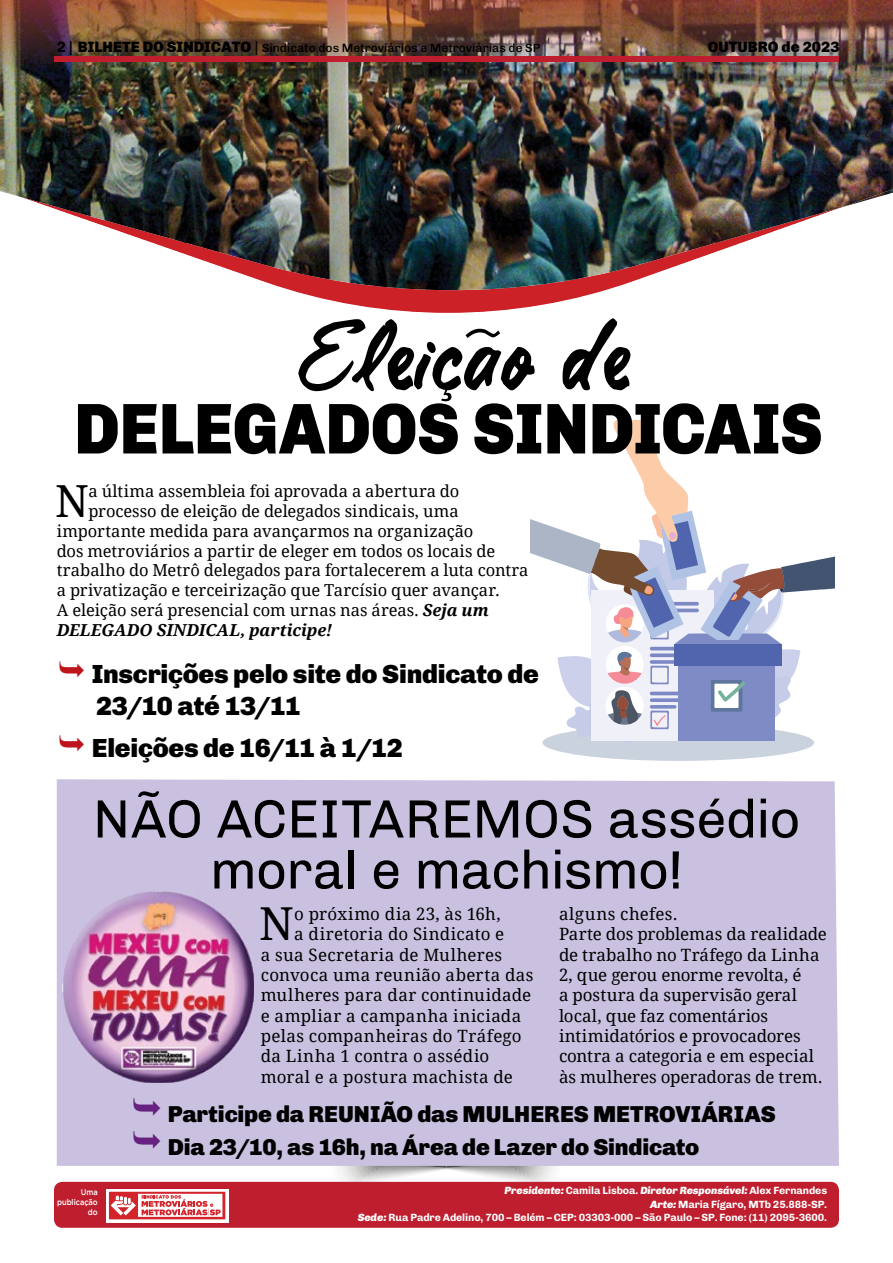
<style>
.page{position:relative;width:893px;height:1263px;background:#fff}
.page>*{position:absolute;margin:0;border:0;box-sizing:border-box;transform-origin:0 0}
.t1{font:90px "Anna Lisa Font 71";letter-spacing:-.05em;color:#000;scale:.9 1}
.t2{font:900 72px "Chivo";color:#000;scale:.9 1}
.t3{font:54px/51px "Chivo";letter-spacing:-.01em;color:#000;text-align:center}
.t4{font:45.45px "Droid Serif";color:#000}
.t5{font:44.25px "Droid Serif";color:#000}
.t6{font:900 26.25px/31.5px "Chivo";letter-spacing:-.01em;color:#000}
.t7{font:900 23.1px/32.4px "Chivo";letter-spacing:-.005em;color:#000}
.t8{font:16.95px/20.4px "Droid Serif";letter-spacing:.01em;color:#000}
.t9{font:16.5px "Droid Serif";letter-spacing:-.005em;color:#000}
.t10{font:italic 700 16.5px "Droid Serif";letter-spacing:.005em;color:#000}
.t11{font:900 15px "Chivo";color:#000}
.t12{font:500 12px "Chivo";color:#000}
.t13{font:700 10.5px/13.5px "Chivo";letter-spacing:-.01em;color:#fff;text-align:right}
.t14{font:500 8.25px/9.9px "Gotham";letter-spacing:-.005em;color:#fff;text-align:right;scale:.9 1}
.s1{font-weight:700;font-size:15px}
.s2{font-weight:900;font-size:15px}
.s3{font-size:15px}
.s4{font-weight:700;font-style:italic}
.s5{font-weight:900;font-style:italic}
</style>
<div class="page">
<svg style="left:325px;top:1166px;width:243px;height:16px"></svg>
<div style="left:57px;top:779px;width:782px;height:387px;background:#cac1e0"></div>
<img style="left:62px;top:891px;width:170px;height:174px">
<img style="left:81px;top:906px;width:173px;height:177px">
<img style="left:81px;top:906px;width:151px;height:159px">
<img style="left:153px;top:243px;width:588px;height:70px">
<img style="left:0;top:0;width:840px;height:243px">
<img style="left:840px;top:0;width:53px;height:208px">
<img style="left:181px;top:242px;width:539px;height:49px">
<div style="left:54px;top:56px;width:785px;height:6px;background:#be1e2d"></div>
<div style="left:54px;top:1182px;width:785px;height:46px;background:#be1e2d;border-radius:8px"></div>
<svg style="left:106px;top:1189px;width:122px;height:33px"></svg>
<svg style="left:109px;top:1192px;width:116px;height:27px;background:#e78d90"></svg>
<div style="left:542px;top:724px;width:272px;height:37px;background:#cad2de;border-radius:50%"></div>
<svg style="left:530px;top:421px;width:305px;height:322px"></svg>
<svg style="left:133px;top:1098px;width:27px;height:18px"></svg>
<svg style="left:133px;top:1131px;width:27px;height:17px"></svg>
<p class="t12" style="left:57px;top:38px;width:485px"><span class="s1">2 |</span> <span class="s2">BILHETE DO SINDICATO</span> <span class="s3">|</span> Sindicato dos Metroviários e Metroviárias de SP</p>
<p class="t11" style="left:708px;top:35px;width:133px">OUTUBRO de 2023</p>
<h1 class="t1" style="left:297px;top:293px;width:369px">Eleição de</h1>
<h2 class="t2" style="left:74px;top:373px;width:833px">DELEGADOS SINDICAIS</h2>
<h3 class="t5" style="left:55px;top:470px;width:35px">N</h3>
<p class="t9" style="left:88px;top:480px;width:372px">a última assembleia foi aprovada a abertura do</p>
<p class="t9" style="left:88px;top:500px;width:372px">processo de eleição de delegados sindicais, uma</p>
<p class="t9" style="left:57px;top:519px;width:418px">importante medida para avançarmos na organização</p>
<p class="t9" style="left:57px;top:539px;width:440px">dos metroviários a partir de eleger em todos os locais de</p>
<p class="t9" style="left:57px;top:559px;width:473px">trabalho do Metrô delegados para fortalecerem a luta contra</p>
<p class="t9" style="left:57px;top:579px;width:445px">a privatização e terceirização que Tarcísio quer avançar.</p>
<p class="t9" style="left:57px;top:599px;width:433px">A eleição será presencial com urnas nas áreas. <span class="s4">Seja um</span></p>
<p class="t10" style="left:57px;top:618px;width:277px">DELEGADO SINDICAL, participe!</p>
<h3 class="t6" style="left:92px;top:657px;width:448px">Inscrições pelo site do Sindicato de<br>23/10 até 13/11</h3>
<h3 class="t6" style="left:92px;top:731px;width:313px">Eleições de 16/11 à 1/12</h3>
<h3 class="t3" style="left:93px;top:794px;width:709px">NÃO ACEITAREMOS assédio moral e machismo!</h3>
<h3 class="t4" style="left:259px;top:893px;width:36px">N</h3>
<p class="t8" style="left:294px;top:903px;width:208px">o próximo dia 23, às 16h,</p>
<p class="t8" style="left:294px;top:924px;width:212px">a diretoria do Sindicato e</p>
<p class="t8" style="left:261px;top:944px;width:243px">a sua Secretaria de Mulheres</p>
<p class="t8" style="left:261px;top:964px;width:274px">convoca uma reunião aberta das</p>
<p class="t8" style="left:261px;top:985px;width:272px">mulheres para dar continuidade</p>
<p class="t8" style="left:261px;top:1005px;width:262px">e ampliar a campanha iniciada</p>
<p class="t8" style="left:261px;top:1025px;width:262px">pelas companheiras do Tráfego</p>
<p class="t8" style="left:261px;top:1046px;width:230px">da Linha 1 contra o assédio</p>
<p class="t8" style="left:261px;top:1066px;width:254px">moral e a postura machista de</p>
<p class="t8" style="left:559px;top:903px;width:270px">alguns chefes.<br>Parte dos problemas da realidade de trabalho no Tráfego da Linha<br>2, que gerou enorme revolta, é<br>a postura da supervisão geral local, que faz comentários intimidatórios e provocadores contra a categoria e em especial às mulheres operadoras de trem.</p>
<h3 class="t7" style="left:168px;top:1097px;width:609px">Participe da REUNIÃO das MULHERES METROVIÁRIAS<br>Dia 23/10, as 16h, na Área de Lazer do Sindicato</h3>
<p class="t14" style="left:57px;top:1187px;width:47px">Uma publicação do</p>
<p class="t13" style="left:358px;top:1183px;width:471px"><span class="s5">Presidente:</span> Camila Lisboa. <span class="s5">Diretor Responsável:</span> Alex Fernandes<br><span class="s5">Arte:</span> Maria Fígaro, MTb 25.888-SP.<br><span class="s5">Sede:</span> Rua Padre Adelino, 700 – Belém – CEP: 03303-000 – São Paulo – SP. Fone: (11) 2095-3600.</p>
</div>
